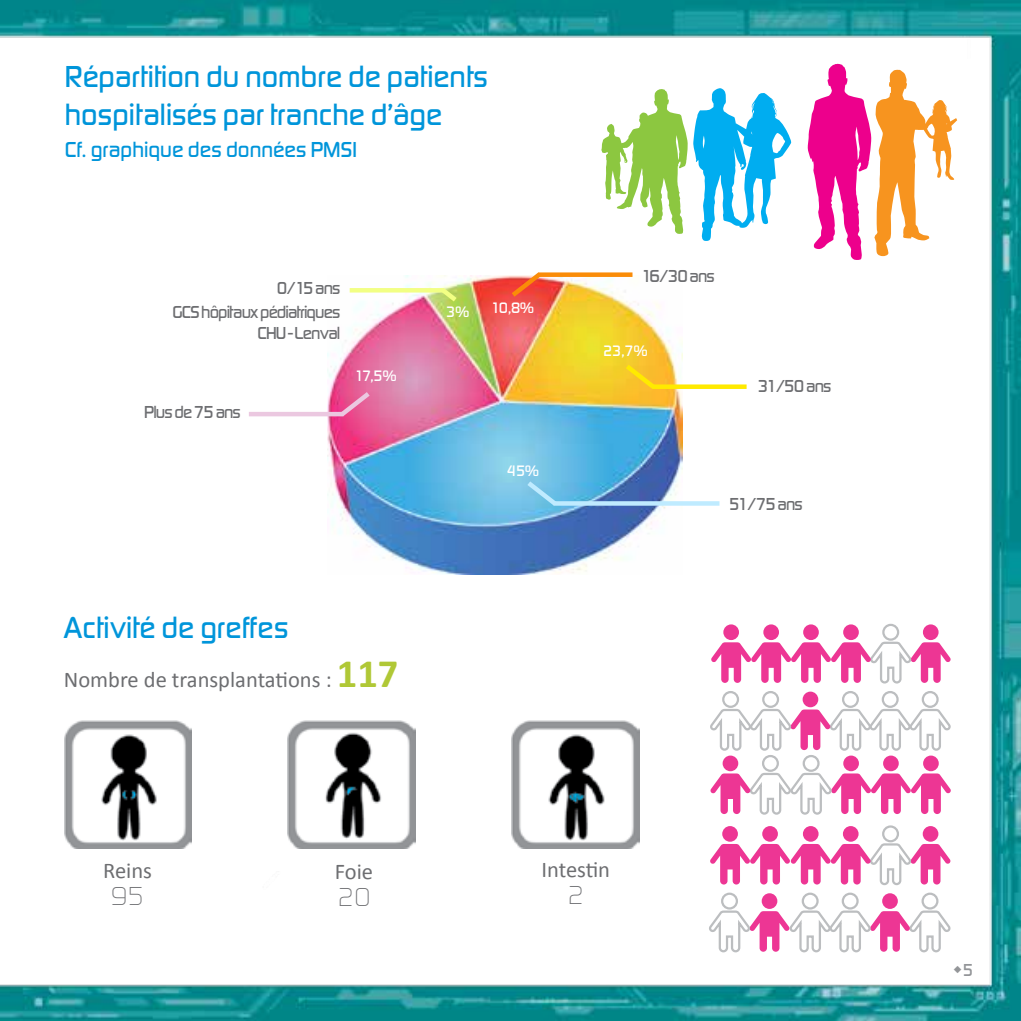
<style>
.page{position:relative;width:1021px;height:1021px;background:#fff}
.page>*{position:absolute;margin:0;border:0;box-sizing:border-box;transform-origin:0 0}
.t1{font:500 31.5px/37.8px "Digital Sans EF";color:#0095da}
.t2{font:300 27px "Digital Sans EF";color:#6d6e71}
.t3{font:22.5px "Calibri";color:#6d6e71}
.t4{font:500 22.5px "Digital Sans EF";color:#0095da}
.t5{font:500 18px/24.8px "Digital Sans EF";letter-spacing:-.05em;color:#6d6e71;text-align:right}
.t6{font:500 18px "Digital Sans EF";color:#939598}
.t7{font:500 15.75px "Digital Sans EF";letter-spacing:-.04em;color:#fff}
.s1{font-weight:700;font-size:40.5px;color:#b0c836}
</style>
<div class="page">
<img style="left:0;top:0;width:1020px;height:1020px">
<svg style="left:953px;top:965px;width:8px;height:7px"></svg>
<h1 class="t1" style="left:65px;top:58px;width:424px">Répartition du nombre de patients hospitalisés par tranche d’âge</h1>
<p class="t4" style="left:65px;top:136px;width:294px">Cf. graphique des données PMSI</p>
<p class="t5" style="left:172px;top:275px;width:169px">0/15 ans<br>GCS hôpitaux pédiatriques</p>
<p class="t5" style="left:257px;top:320px;width:84px">CHU - Lenval</p>
<p class="t5" style="left:144px;top:399px;width:98px">Plus de 75 ans</p>
<p class="t7" style="left:354px;top:366px;width:44px">17,5%</p>
<p class="t7" style="left:446px;top:302px;width:24px">3%</p>
<p class="t7" style="left:491px;top:298px;width:45px">10,8%</p>
<p class="t7" style="left:507px;top:461px;width:34px">45%</p>
<h1 class="t1" style="left:64px;top:608px;width:226px">Activité de greffes</h1>
<p class="t3" style="left:64px;top:665px;width:336px">Nombre de transplantations : <span class="s1">117</span></p>
<p class="t5" style="left:641px;top:263px;width:75px">16/30 ans</p>
<p class="t7" style="left:603px;top:341px;width:46px">23,7%</p>
<p class="t5" style="left:757px;top:373px;width:75px">31/50 ans</p>
<p class="t5" style="left:729px;top:491px;width:75px">51/75 ans</p>
<p class="t3" style="left:103px;top:856px;width:50px">Reins</p>
<h2 class="t2" style="left:111px;top:880px;width:35px">95</h2>
<p class="t3" style="left:335px;top:857px;width:40px">Foie</p>
<h2 class="t2" style="left:337px;top:881px;width:35px">20</h2>
<p class="t3" style="left:541px;top:855px;width:70px">Intestin</p>
<h2 class="t2" style="left:567px;top:879px;width:18px">2</h2>
<p class="t6" style="left:962px;top:958px;width:12px">5</p>
</div>
